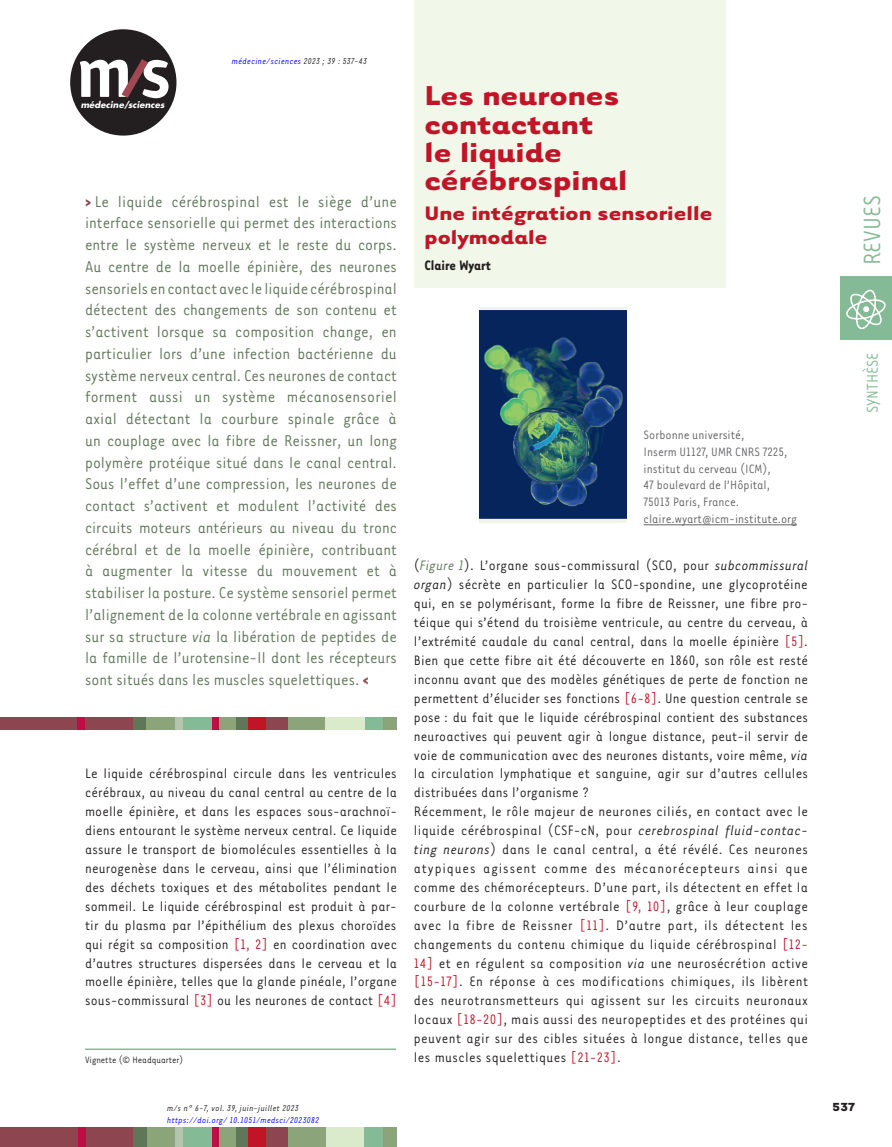
<style>
.page{position:relative;width:892px;height:1147px;background:#fff}
.page>*{position:absolute;margin:0;border:0;box-sizing:border-box;transform-origin:0 0}
.t1{font:700 31.5px/28.2px "Tarzana Wide OT";color:#c11527}
.t2{font:27px "Tarzana Nar OT";color:#84ba95}
.t3{font:700 22.5px/24px "Tarzana Wide OT";color:#c11527}
.t4{font:18px/21.8px "Tarzana Nar OT";color:#5f7659;text-align:justify}
.t5{font:18px "Tarzana Nar OT";color:#84ba95}
.t6{font:15.75px/18.9px "Tarzana Nar OT";letter-spacing:.015em;color:#231f20}
.t7{font:700 15.75px "Tarzana Nar OT";color:#231f20}
.t8{font:13.95px/17px "Tarzana Nar OT";color:#636366}
.t9{font:700 13.5px "Tarzana Wide OT";color:#231f20}
.t10{font:10.5px "Tarzana Nar OT";color:#231f20}
.t11{font:italic 9.75px "Tarzana Nar OT";letter-spacing:.025em;color:#00f}
.t12{font:italic 9.75px "Tarzana Nar OT";letter-spacing:.025em;color:#231f20}
.t13{font:italic 700 8.55px "Futura";letter-spacing:.01em;color:#fff}
.s1{color:#231f20}
.s2{font-weight:700;color:#8d454f}
.s3{font-style:italic}
.s4{color:#c11527}
.s5{font-style:italic;color:#5f7659}
</style>
<div class="page">
<div style="left:0;top:1127px;width:134px;height:20px;background:#8d454f"></div>
<div style="left:235px;top:1127px;width:13px;height:20px;background:#5f7659"></div>
<div style="left:78px;top:1127px;width:7px;height:20px;background:#c10d45"></div>
<div style="left:133px;top:1127px;width:22px;height:20px;background:#5f7659"></div>
<div style="left:147px;top:1127px;width:29px;height:20px;background:#8ba479"></div>
<div style="left:175px;top:1127px;width:9px;height:20px;background:#b6c4ad"></div>
<div style="left:183px;top:1127px;width:30px;height:20px;background:#84ba95"></div>
<div style="left:217px;top:1127px;width:19px;height:20px;background:#8ba479"></div>
<div style="left:213px;top:1127px;width:6px;height:20px;background:#c10d45"></div>
<div style="left:248px;top:1127px;width:27px;height:20px;background:#c11527"></div>
<div style="left:287px;top:1127px;width:39px;height:20px;background:#8ba479"></div>
<div style="left:267px;top:1127px;width:21px;height:20px;background:#8d454f"></div>
<div style="left:326px;top:1127px;width:38px;height:20px;background:#daebcb"></div>
<div style="left:364px;top:1127px;width:20px;height:20px;background:#84ba95"></div>
<div style="left:383px;top:1127px;width:14px;height:20px;background:#8ba479"></div>
<div style="left:840px;top:276px;width:52px;height:64px;background:#84ba95"></div>
<svg style="left:846px;top:290px;width:40px;height:39px"></svg>
<div style="left:70px;top:29px;width:106px;height:107px;background:#231f20;border-radius:50%"></div>
<svg style="left:80px;top:60px;width:89px;height:38px"></svg>
<div style="left:414px;top:0;width:312px;height:287px;background:#f1f7e9"></div>
<div style="left:0;top:717px;width:134px;height:13px;background:#8d454f"></div>
<div style="left:133px;top:717px;width:17px;height:13px;background:#5f7659"></div>
<div style="left:235px;top:717px;width:13px;height:13px;background:#5f7659"></div>
<div style="left:147px;top:717px;width:29px;height:13px;background:#8ba479"></div>
<div style="left:181px;top:717px;width:32px;height:13px;background:#84ba95"></div>
<div style="left:364px;top:717px;width:20px;height:13px;background:#84ba95"></div>
<div style="left:217px;top:717px;width:18px;height:13px;background:#8ba479"></div>
<div style="left:383px;top:717px;width:14px;height:13px;background:#8ba479"></div>
<div style="left:287px;top:717px;width:38px;height:13px;background:#8ba479"></div>
<div style="left:325px;top:717px;width:39px;height:13px;background:#daebcb"></div>
<div style="left:176px;top:717px;width:7px;height:13px;background:#b6c4ad"></div>
<div style="left:78px;top:717px;width:7px;height:13px;background:#c10d45"></div>
<div style="left:213px;top:717px;width:6px;height:13px;background:#c10d45"></div>
<div style="left:248px;top:717px;width:27px;height:13px;background:#c11527"></div>
<div style="left:267px;top:717px;width:21px;height:13px;background:#8d454f"></div>
<hr style="left:643px;top:524px;width:154px;height:1px;background:#636366">
<svg style="left:479px;top:308px;width:147px;height:215px"></svg>
<img style="left:479px;top:310px;width:147px;height:208px">
<hr style="left:85px;top:1048px;width:311px;height:2px;background:#84ba95">
<p class="t13" style="left:81px;top:99px;width:85px">médecine/sciences</p>
<p class="t11" style="left:232px;top:55px;width:137px">médecine/sciences <span class="s1">2023 ; 39 : 537-43</span></p>
<p class="t4" style="left:85px;top:189px;width:313px"><span class="s2">&gt;</span> Le liquide cérébrospinal est le siège d’une interface sensorielle qui permet des interactions entre le système nerveux et le reste du corps.<br>Au centre de la moelle épinière, des neurones sensoriels en contact avec le liquide cérébrospinal détectent des changements de son contenu et s’activent lorsque sa composition change, en particulier lors d’une infection bactérienne du système nerveux central. Ces neurones de contact forment aussi un système mécanosensoriel axial détectant la courbure spinale grâce à un couplage avec la fibre de Reissner, un long polymère protéique situé dans le canal central.<br>Sous l’effet d’une compression, les neurones de contact s’activent et modulent l’activité des circuits moteurs antérieurs au niveau du tronc cérébral et de la moelle épinière, contribuant à augmenter la vitesse du mouvement et à stabiliser la posture. Ce système sensoriel permet l’alignement de la colonne vertébrale en agissant sur sa structure <span class="s3">via</span> la libération de peptides de la famille de l’urotensine-II dont les récepteurs sont situés dans les muscles squelettiques. <span class="s2">&lt;</span></p>
<p class="t6" style="left:85px;top:763px;width:313px;text-align:justify">Le liquide cérébrospinal circule dans les ventricules cérébraux, au niveau du canal central au centre de la moelle épinière, et dans les espaces sous-arachnoï&shy;diens entourant le système nerveux central. Ce liquide assure le transport de biomolécules essentielles à la neurogenèse dans le cerveau, ainsi que l’élimination des déchets toxiques et des métabolites pendant le sommeil. Le liquide cérébrospinal est produit à par&shy;tir du plasma par l’épithélium des plexus choroïdes qui régit sa composition <span class="s4">[1, 2]</span> en coordination avec d’autres structures dispersées dans le cerveau et la moelle épinière, telles que la glande pinéale, l’organe sous-commissural <span class="s4">[3]</span> ou les neurones de contact <span class="s4">[4]</span></p>
<p class="t10" style="left:85px;top:1053px;width:100px">Vignette (© Headquarter)</p>
<p class="t12" style="left:167px;top:1102px;width:133px">m/s n° 6-7, vol. 39, juin-juillet 2023</p>
<p class="t11" style="left:167px;top:1114px;width:153px">https://doi.org/ 10.1051/medsci/2023082</p>
<h1 class="t1" style="left:424px;top:80px;width:204px">Les neurones contactant le liquide cérébrospinal</h1>
<h3 class="t3" style="left:424px;top:200px;width:289px">Une intégration sensorielle polymodale</h3>
<p class="t7" style="left:424px;top:255px;width:68px">Claire Wyart</p>
<p class="t8" style="left:643px;top:425px;width:155px">Sorbonne université,<br>Inserm U1127, UMR CNRS 7225, institut du cerveau (ICM),<br>47 boulevard de l’Hôpital,<br>75013 Paris, France. claire.wyart@icm-institute.org</p>
<p class="t6" style="left:414px;top:555px;width:396px">(<span class="s5">Figure 1</span>). L’organe sous-commissural (SCO, pour <span class="s3">subcommissural organ</span>) sécrète en particulier la SCO-spondine, une glycoprotéine qui, en se polymérisant, forme la fibre de Reissner, une fibre pro&shy;téique qui s’étend du troisième ventricule, au centre du cerveau, à l’extrémité caudale du canal central, dans la moelle épinière <span class="s4">[5]</span>.<br>Bien que cette fibre ait été découverte en 1860, son rôle est resté inconnu avant que des modèles génétiques de perte de fonction ne permettent d’élucider ses fonctions <span class="s4">[6-8]</span>. Une question centrale se pose : du fait que le liquide cérébrospinal contient des substances neuroactives qui peuvent agir à longue distance, peut-il servir de voie de communication avec des neurones distants, voire même, <span class="s3">via </span>la circulation lymphatique et sanguine, agir sur d’autres cellules distribuées dans l’organisme ?<br>Récemment, le rôle majeur de neurones ciliés, en contact avec le liquide cérébrospinal (CSF-cN, pour <span class="s3">cerebrospinal fluid-contac&shy;ting neurons</span>) dans le canal central, a été révélé. Ces neurones atypiques agissent comme des mécanorécepteurs ainsi que comme des chémorécepteurs. D’une part, ils détectent en effet la courbure de la colonne vertébrale <span class="s4">[9, 10]</span>, grâce à leur couplage avec la fibre de Reissner <span class="s4">[11]</span>. D’autre part, ils détectent les changements du contenu chimique du liquide cérébrospinal <span class="s4">[12- 14]</span> et en régulent sa composition <span class="s3">via</span> une neurosécrétion active <span class="s4">[15-17]</span>. En réponse à ces modifications chimiques, ils libèrent des neurotransmetteurs qui agissent sur les circuits neuronaux locaux <span class="s4">[18-20]</span>, mais aussi des neuropeptides et des protéines qui peuvent agir sur des cibles situées à longue distance, telles que les muscles squelettiques <span class="s4">[21-23]</span>.</p>
<h2 class="t2" style="left:855px;top:265px;width:71px;rotate:-90deg">REVUES</h2>
<p class="t5" style="left:861px;top:413px;width:62px;rotate:-90deg">SYNTHÈSE</p>
<p class="t9" style="left:832px;top:1098px;width:25px">537</p>
</div>
